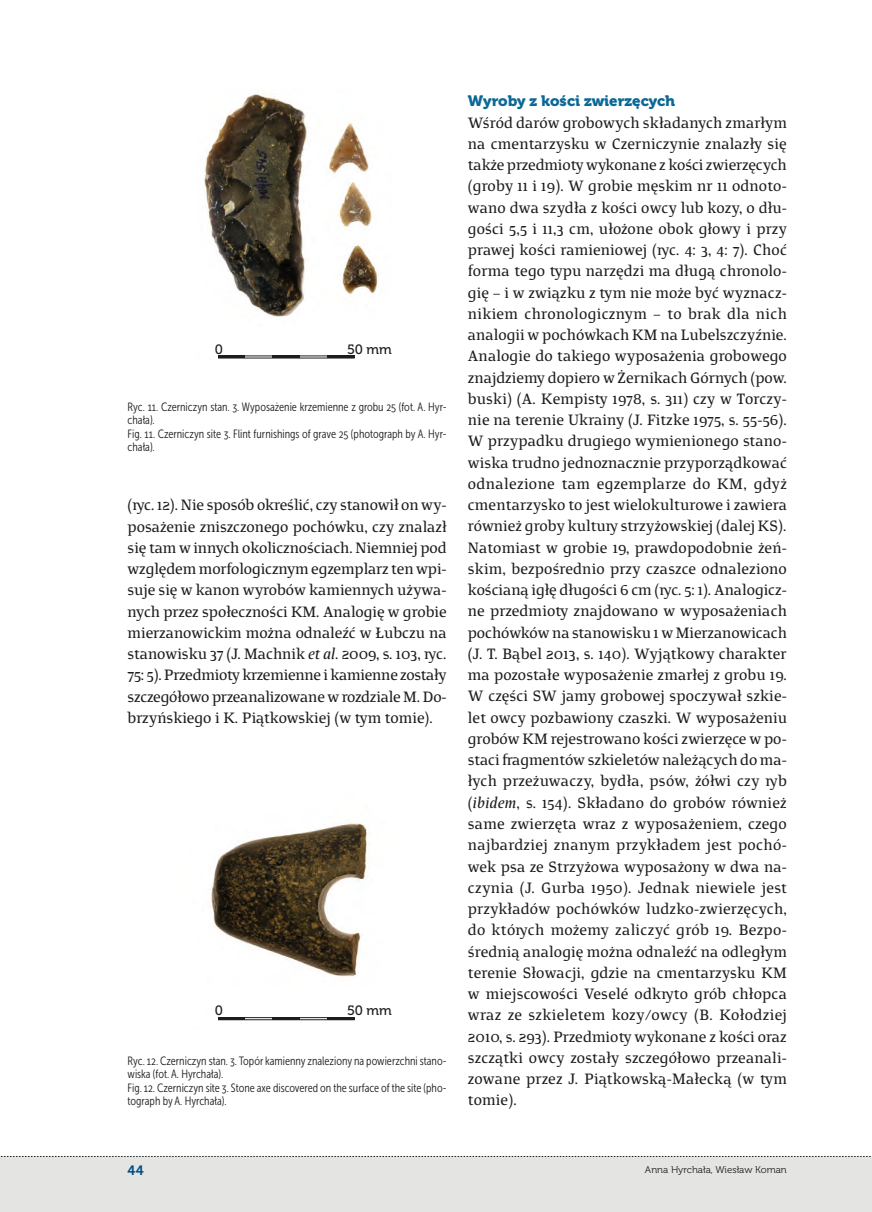
<style>
.page{position:relative;width:872px;height:1212px;background:#fff}
.page>*{position:absolute;margin:0;border:0;box-sizing:border-box;transform-origin:0 0}
._0_tekst_główny_1_ak{font:16.5px/21.3px "Pagewalker";letter-spacing:.01em;color:#1d1d1b;text-align:justify;scale:.95 1}
._0_tekst_główny{font:16.5px/21.3px "Pagewalker";color:#1d1d1b;text-align:justify;scale:.95 1}
.t__2{font:15px "Museo 900";color:#0b6896}
.skala_liniowa{font:13.5px "Museo 500";letter-spacing:-.005em;color:#1d1d1b}
.t1{font:13.5px "Museo 700";color:#004e7f}
.Rycina_podpis{font:12px/13.5px "Museo Sans Cond 300";color:#1d1d1b;scale:.96 1}
.t2{font:9.75px "Museo 300";color:#1d1d1b}
.s1{font-style:italic}
</style>
<div class="page">
<div style="left:0;top:1156px;width:872px;height:56px;background:#e4e4e3"></div>
<svg style="left:1px;top:1156px;width:870px;height:1px"></svg>
<img style="left:210px;top:823px;width:157px;height:154px">
<img style="left:204px;top:91px;width:174px;height:226px">
<div style="left:218px;top:356px;width:136px;height:2px;border:1px solid #1d1d1b"></div>
<div style="left:218px;top:1017px;width:136px;height:3px;border:1px solid #1d1d1b"></div>
<p class="skala_liniowa" style="left:215px;top:342px;width:10px">0</p>
<p class="skala_liniowa" style="left:347px;top:342px;width:46px">50 mm</p>
<p class="Rycina_podpis" style="left:128px;top:400px;width:334px">Ryc. 11. Czerniczyn stan. 3. Wyposażenie krzemienne z grobu 25 (fot. A. Hyr&shy;chała).</p>
<p class="Rycina_podpis" style="left:128px;top:427px;width:334px">Fig. 11. Czerniczyn site 3. Flint furnishings of grave 25 (photograph by A. Hyr&shy;chała).</p>
<p class="_0_tekst_główny" style="left:128px;top:494px;width:337px">(ryc. 12). Nie sposób określić, czy stanowił on wy&shy;posażenie zniszczonego pochówku, czy znalazł się tam w innych okolicznościach. Niemniej pod względem morfologicznym egzemplarz ten wpi&shy;suje się w kanon wyrobów kamiennych używa&shy;nych przez społeczności KM. Analogię w grobie mierzanowickim można odnaleźć w Łubczu na stanowisku 37 (J. Machnik <span class="s1">et al</span>. 2009, s. 103, ryc.<br>75: 5). Przedmioty krzemienne i kamienne zostały szczegółowo przeanalizowane w rozdziale M. Do&shy;brzyńskiego i K. Piątkowskiej (w tym tomie).</p>
<p class="skala_liniowa" style="left:215px;top:1003px;width:10px">0</p>
<p class="skala_liniowa" style="left:347px;top:1003px;width:46px">50 mm</p>
<p class="Rycina_podpis" style="left:128px;top:1054px;width:334px">Ryc. 12. Czerniczyn stan. 3. Topór kamienny znaleziony na powierzchni stano&shy;wiska (fot. A. Hyrchała).</p>
<p class="Rycina_podpis" style="left:128px;top:1081px;width:334px">Fig. 12. Czerniczyn site 3. Stone axe discovered on the surface of the site (pho&shy;tograph by A. Hyrchała).</p>
<p class="t__2" style="left:468px;top:93px;width:209px">Wyroby z kości zwierzęcych</p>
<p class="_0_tekst_główny_1_ak" style="left:468px;top:112px;width:337px">Wśród darów grobowych składanych zmarłym na cmentarzysku w Czerniczynie znalazły się także przedmioty wykonane z kości zwierzęcych (groby 11 i 19). W grobie męskim nr 11 odnoto&shy;wano dwa szydła z kości owcy lub kozy, o dłu&shy;gości 5,5 i 11,3 cm, ułożone obok głowy i przy prawej kości ramieniowej (ryc. 4: 3, 4: 7). Choć forma tego typu narzędzi ma długą chronolo&shy;gię – i w związku z tym nie może być wyznacz&shy;nikiem chronologicznym – to brak dla nich analogii w pochówkach KM na Lubelszczyźnie.<br>Analogie do takiego wyposażenia grobowego znajdziemy dopiero w Żernikach Górnych (pow. buski) (A. Kempisty 1978, s. 311) czy w Torczy&shy;nie na terenie Ukrainy (J. Fitzke 1975, s. 55-56).<br>W przypadku drugiego wymienionego stano&shy;wiska trudno jednoznacznie przyporządkować odnalezione tam egzemplarze do KM, gdyż cmentarzysko to jest wielokulturowe i zawiera również groby kultury strzyżowskiej (dalej KS).<br>Natomiast w grobie 19, prawdopodobnie żeń&shy;skim, bezpośrednio przy czaszce odnaleziono kościaną igłę długości 6 cm (ryc. 5: 1). Analogicz&shy;ne przedmioty znajdowano w wyposażeniach pochówków na stanowisku 1 w Mierzanowicach (J. T. Bąbel 2013, s. 140). Wyjątkowy charakter ma pozostałe wyposażenie zmarłej z grobu 19.<br>W części SW jamy grobowej spoczywał szkie&shy;let owcy pozbawiony czaszki. W wyposażeniu grobów KM rejestrowano kości zwierzęce w po&shy;staci fragmentów szkieletów należących do ma&shy;łych przeżuwaczy, bydła, psów, żółwi czy ryb (<span class="s1">ibidem</span>, s. 154). Składano do grobów również same zwierzęta wraz z wyposażeniem, czego najbardziej znanym przykładem jest pochó&shy;wek psa ze Strzyżowa wyposażony w dwa na&shy;czynia (J. Gurba 1950). Jednak niewiele jest przykładów pochówków ludzko-zwierzęcych, do których możemy zaliczyć grób 19. Bezpo&shy;średnią analogię można odnaleźć na odległym terenie Słowacji, gdzie na cmentarzysku KM w miejscowości Veselé odkryto grób chłopca wraz ze szkieletem kozy/owcy (B. Kołodziej 2010, s. 293). Przedmioty wykonane z kości oraz szczątki owcy zostały szczegółowo przeanali&shy;zowane przez J. Piątkowską-Małecką (w tym tomie).</p>
<p class="t1" style="left:128px;top:1163px;width:18px">44</p>
<p class="t2" style="left:645px;top:1164px;width:143px">Anna Hyrchała, Wiesław Koman</p>
</div>
